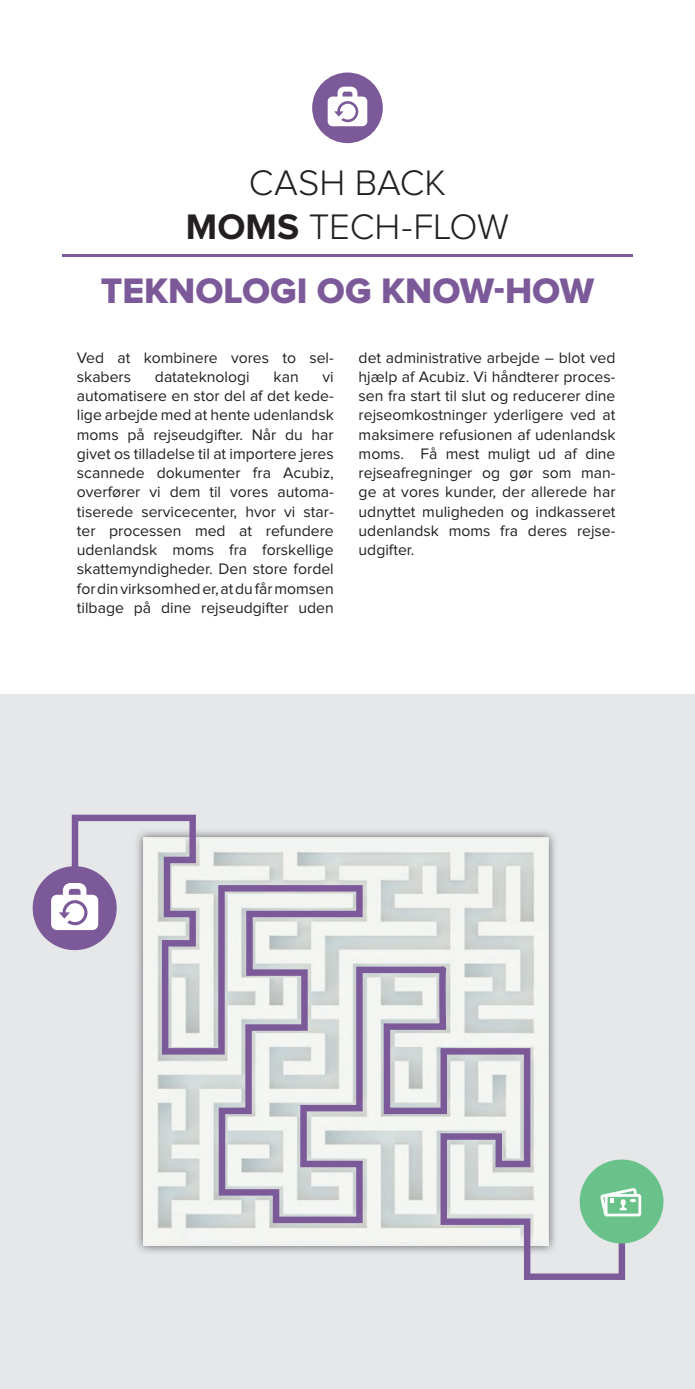
<style>
.page{position:relative;width:695px;height:1389px;background:#fff}
.page>*{position:absolute;margin:0;border:0;box-sizing:border-box;transform-origin:0 0}
.t1{font:300 36.75px/43.8px "Proxima Nova";color:#231f20;text-align:center}
.t2{font:36.75px "Proxima Nova Extrabld";color:#7c5a99}
.t3{font:15.75px/19.2px "Proxima Nova";color:#231f20;text-align:justify}
.s1{font-weight:700}
</style>
<div class="page">
<div style="left:0;top:694px;width:694px;height:695px;background:#e6e7e9"></div>
<svg style="left:72px;top:815px;width:553px;height:465px"></svg>
<div style="left:33px;top:866px;width:84px;height:84px;background:#7c5a99;border-radius:50%"></div>
<svg style="left:51px;top:883px;width:47px;height:47px"></svg>
<div style="left:579px;top:1160px;width:84px;height:83px;background:#69c289;border-radius:50%"></div>
<svg style="left:600px;top:1188px;width:41px;height:29px"></svg>
<div style="left:312px;top:73px;width:71px;height:70px;background:#7c5a99;border-radius:50%"></div>
<svg style="left:327px;top:87px;width:40px;height:39px"></svg>
<hr style="left:62px;top:254px;width:570px;height:3px;background:#7c5a99">
<h1 class="t1" style="left:186px;top:163px;width:324px">CASH BACK<br><span class="s1">MOMS</span> TECH-FLOW</h1>
<h1 class="t2" style="left:101px;top:274px;width:494px">TEKNOLOGI OG KNOW-HOW</h1>
<p class="t3" style="left:77px;top:348px;width:258px">Ved at kombinere vores to sel&shy;skabers</p>
<p class="t3" style="left:155px;top:368px;width:96px">datateknologi</p>
<p class="t3" style="left:273px;top:368px;width:27px">kan</p>
<p class="t3" style="left:77px;top:368px;width:258px;text-indent:245px">vi automatisere en stor del af det kede&shy;lige arbejde med at hente udenlandsk moms på rejseudgifter. Når du har givet os tilladelse til at importere jeres scannede dokumenter fra Acubiz, overfører vi dem til vores automa&shy;tiserede servicecenter, hvor vi star&shy;ter processen med at refundere udenlandsk moms fra forskellige skattemyndigheder. Den store fordel for din virksomhed er, at du får momsen tilbage på dine rejseudgifter uden</p>
<p class="t3" style="left:358px;top:348px;width:258px">det administrative arbejde – blot ved hjælp af Acubiz. Vi håndterer proces&shy;sen fra start til slut og reducerer dine rejseomkostninger yderligere ved at maksimere refusionen af udenlandsk moms. Få mest muligt ud af dine rejseafregninger og gør som man&shy;ge at vores kunder, der allerede har udnyttet muligheden og indkasseret udenlandsk moms fra deres rejse&shy;udgifter.</p>
</div>
